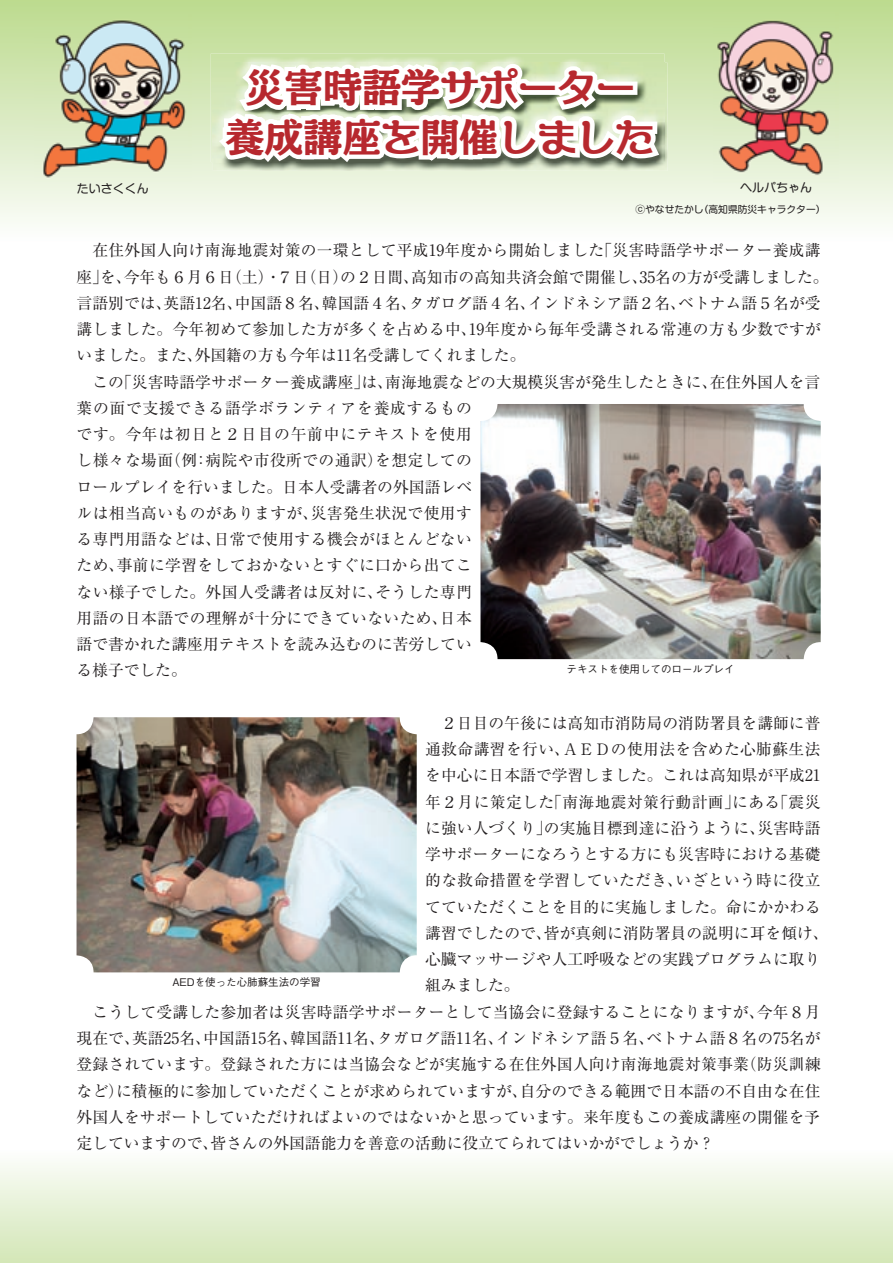
<style>
.page{position:relative;width:893px;height:1263px;background:#fff}
.page>*{position:absolute;margin:0;border:0;box-sizing:border-box;transform-origin:0 0}
.t1{font:900 39px/49.5px "AD Min Std";color:#b7282e;text-align:center}
.t2{font:15.75px/26.2px "Ryumin Pro";letter-spacing:.005em;color:#231f20}
.t3{font:15.75px "Ryumin Pro";letter-spacing:.025em;color:#231f20}
.t4{font:12px "Shin M Go Pro";color:#231f20}
.t5{font:500 10.5px "Gothic BBB Pro";color:#231f20}
.t6{font:9.75px "Shin M Go Pro";color:#231f20}
</style>
<div class="page">
<svg style="left:0;top:0;width:893px;height:223px"></svg>
<div style="left:0;top:1148px;width:893px;height:115px;background:linear-gradient(to bottom,#fdfefd,#d3e6b6)"></div>
<svg style="left:212px;top:0;width:453px;height:214px"></svg>
<img style="left:714px;top:13px;width:124px;height:170px">
<img style="left:34px;top:14px;width:157px;height:167px">
<img style="left:480px;top:404px;width:341px;height:255px">
<img style="left:77px;top:717px;width:340px;height:255px">
<h1 class="t1" style="left:226px;top:61px;width:430px">災害時語学サポーター養成講座を開催しました</h1>
<p class="t4" style="left:77px;top:178px;width:74px">たいさくくん</p>
<p class="t4" style="left:740px;top:178px;width:73px">ヘルパちゃん</p>
<p class="t6" style="left:635px;top:201px;width:192px">ⓒやなせたかし（高知県防災キャラクター）</p>
<p class="t2" style="left:77px;top:236px;width:753px">　在住外国人向け南海地震対策の一環として平成19年度から開始しました「災害時語学サポーター養成講座」を、今年も６月６日（土）・７日（日）の２日間、高知市の高知共済会館で開催し、35名の方が受講しました。言語別では、英語12名、中国語８名、韓国語４名、タガログ語４名、インドネシア語２名、ベトナム語５名が受講しました。今年初めて参加した方が多くを占める中、19年度から毎年受講される常連の方も少数ですがいました。また、外国籍の方も今年は11名受講してくれました。<br>　この「災害時語学サポーター養成講座」は、南海地震などの大規模災害が発生したときに、在住外国人を言葉の面で支援できる語学ボランティアを養成するもの<br>です。今年は初日と２日目の午前中にテキストを使用<br>し様々な場面（例：病院や市役所での通訳）を想定しての<br>ロールプレイを行いました。日本人受講者の外国語レベ<br>ルは相当高いものがありますが、災害発生状況で使用す<br>る専門用語などは、日常で使用する機会がほとんどない<br>ため、事前に学習をしておかないとすぐに口から出てこ<br>ない様子でした。外国人受講者は反対に、そうした専門<br>用語の日本語での理解が十分にできていないため、日本<br>語で書かれた講座用テキストを読み込むのに苦労してい<br>る様子でした。</p>
<p class="t2" style="left:425px;top:709px;width:397px">　２日目の午後には高知市消防局の消防署員を講師に普</p>
<p class="t3" style="left:425px;top:737px;width:397px">通救命講習を行い、ＡＥＤの使用法を含めた心肺蘇生法</p>
<p class="t2" style="left:425px;top:761px;width:397px">を中心に日本語で学習しました。これは高知県が平成21</p>
<p class="t3" style="left:425px;top:789px;width:397px">年２月に策定した「南海地震対策行動計画」にある「震災</p>
<p class="t2" style="left:425px;top:814px;width:397px">に強い人づくり」の実施目標到達に沿うように、災害時語</p>
<p class="t2" style="left:425px;top:840px;width:397px">学サポーターになろうとする方にも災害時における基礎</p>
<p class="t3" style="left:425px;top:868px;width:397px">的な救命措置を学習していただき、いざという時に役立</p>
<p class="t2" style="left:425px;top:893px;width:397px">てていただくことを目的に実施しました。命にかかわる</p>
<p class="t2" style="left:425px;top:919px;width:405px">講習でしたので、皆が真剣に消防署員の説明に耳を傾け、</p>
<p class="t2" style="left:425px;top:945px;width:397px">心臓マッサージや人工呼吸などの実践プログラムに取り</p>
<p class="t2" style="left:425px;top:971px;width:96px">組みました。</p>
<p class="t2" style="left:77px;top:998px;width:745px">　こうして受講した参加者は災害時語学サポーターとして当協会に登録することになりますが、今年８月</p>
<p class="t2" style="left:77px;top:1024px;width:745px">現在で、英語25名、中国語15名、韓国語11名、タガログ語11名、インドネシア語５名、ベトナム語８名の75名が</p>
<p class="t2" style="left:77px;top:1050px;width:746px">登録されています。登録された方には当協会などが実施する在住外国人向け南海地震対策事業（防災訓練</p>
<p class="t2" style="left:77px;top:1076px;width:745px">など）に積極的に参加していただくことが求められていますが、自分のできる範囲で日本語の不自由な在住</p>
<p class="t2" style="left:77px;top:1103px;width:745px">外国人をサポートしていただければよいのではないかと思っています。来年度もこの養成講座の開催を予</p>
<p class="t2" style="left:77px;top:1129px;width:639px">定していますので、皆さんの外国語能力を善意の活動に役立てられてはいかがでしょうか？</p>
<p class="t5" style="left:567px;top:660px;width:169px">テキストを使用してのロールプレイ</p>
<p class="t5" style="left:172px;top:973px;width:150px">AEDを使った心肺蘇生法の学習</p>
</div>
